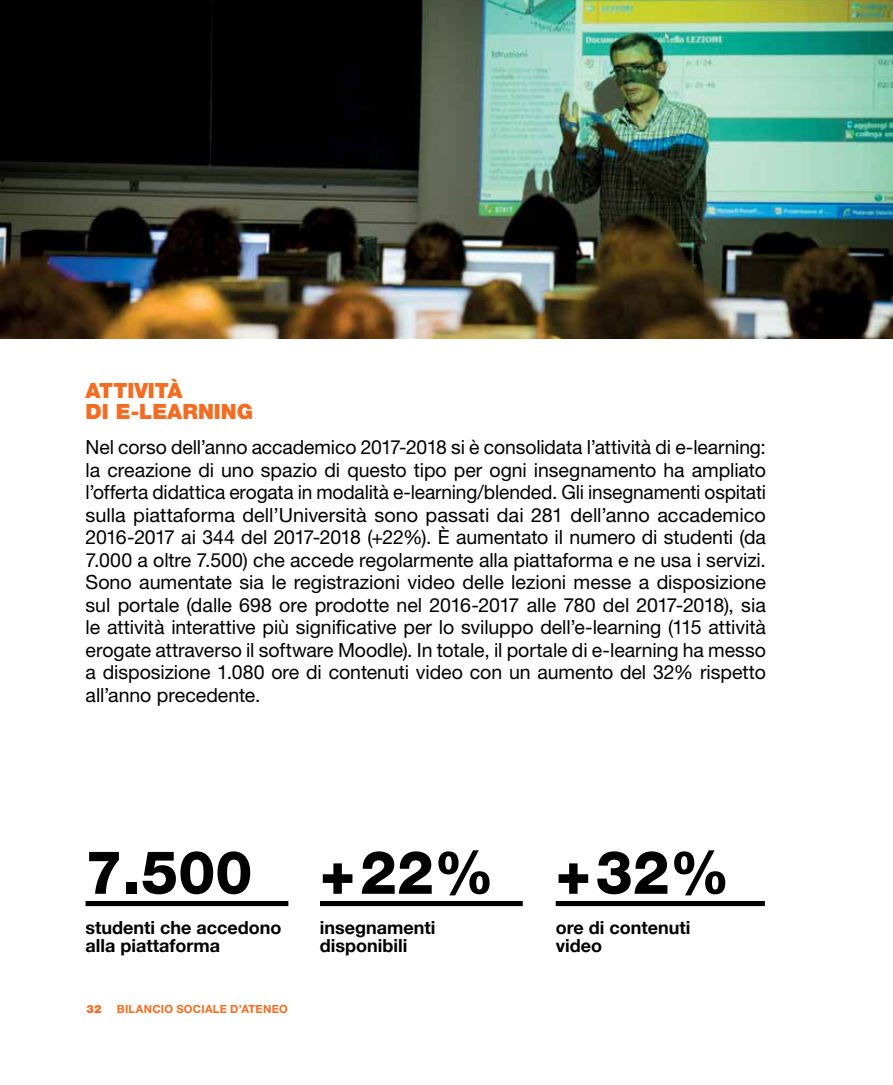
<style>
.page{position:relative;width:893px;height:1085px;background:#fff}
.page>*{position:absolute;margin:0;border:0;box-sizing:border-box;transform-origin:0 0}
.t1{font:800 60px "Helvetica Neue";color:#000}
.t2{font:900 21px/21px "Helvetica Neue LT Std";color:#f36c21}
.t3{font:19.5px/22.5px "Helvetica Neue LT Std";letter-spacing:-.005em;color:#000;text-align:justify}
.t4{font:700 18px/18px "Helvetica Neue";color:#000}
.t5{font:700 11.25px "Helvetica Neue LT Std";letter-spacing:.02em;color:#f36c21}
.t6{font:900 11.25px "Helvetica Neue LT Std";color:#f36c21}
</style>
<div class="page">
<img style="left:0;top:0;width:893px;height:338px">
<div style="left:86px;top:900px;width:202px;height:5px;background:#000"></div>
<div style="left:320px;top:900px;width:203px;height:5px;background:#000"></div>
<div style="left:556px;top:900px;width:209px;height:5px;background:#000"></div>
<p class="t2" style="left:86px;top:380px;width:111px;text-indent:82px">à<br>DI E-LEARNIN</p>
<p class="t2" style="left:86px;top:380px;width:27px">ATTIVIT</p>
<p class="t2" style="left:237px;top:401px;width:18px">G</p>
<p class="t3" style="left:86px;top:435px;width:682px">Nel corso dell’anno accademico 2017-2018 si è consolidata l’attività di e-learning: la creazione di uno spazio di questo tipo per ogni insegnamento ha ampliato l’offerta didattica erogata in modalità e-learning/blended. Gli insegnamenti ospitati sulla piattaforma dell’Università sono passati dai 281 dell’anno accademico 2016-2017 ai 344 del 2017-2018 (+22%). È aumentato il numero di studenti (da 7.000 a oltre 7.500) che accede regolarmente alla piattaforma e ne usa i servizi.<br>Sono aumentate sia le registrazioni video delle lezioni messe a disposizione sul portale (dalle 698 ore prodotte nel 2016-2017 alle 780 del 2017-2018), sia le attività interattive più significative per lo sviluppo dell’e-learning (115 attività erogate attraverso il software Moodle). In totale, il portale di e-learning ha messo a disposizione 1.080 ore di contenuti video con un aumento del 32% rispetto all’anno precedente.</p>
<h1 class="t1" style="left:86px;top:836px;width:168px">7.500</h1>
<p class="t4" style="left:86px;top:918px;width:198px">studenti che accedono alla piattaforma</p>
<p class="t6" style="left:87px;top:1002px;width:17px">32</p>
<p class="t5" style="left:117px;top:1002px;width:173px">BILANCIO SOCIALE D’ATENEO</p>
<h1 class="t1" style="left:320px;top:836px;width:175px">+22%</h1>
<p class="t4" style="left:320px;top:918px;width:117px">insegnamenti disponibili</p>
<h1 class="t1" style="left:556px;top:836px;width:175px">+32%</h1>
<p class="t4" style="left:556px;top:918px;width:136px">ore di contenuti video</p>
</div>
